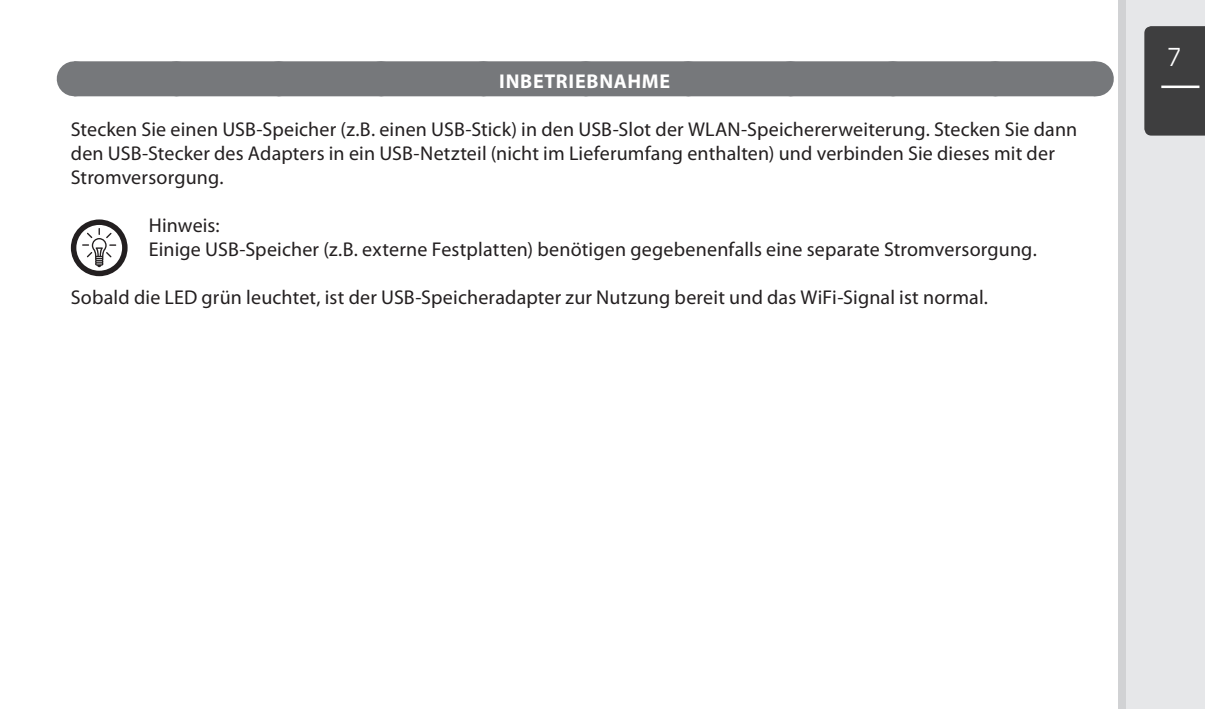
<style>
.page{position:relative;width:1205px;height:709px;background:#fff}
.page>*{position:absolute;margin:0;border:0;box-sizing:border-box;transform-origin:0 0}
.t1{font:condensed 25px "Eurostile";color:#fff}
.t2{font:20px/24px "Myriad Pro";letter-spacing:.01em;color:#231f20}
.t3{font:700 20px "Myriad Pro";letter-spacing:.035em;color:#fff}
</style>
<div class="page">
<div style="left:1118px;top:0;width:87px;height:709px;background:#d1d2d4"></div>
<div style="left:1126px;top:0;width:79px;height:709px;background:#e6e7e9"></div>
<div style="left:1144px;top:26px;width:61px;height:110px;background:#3e3e3f"></div>
<hr style="left:1161px;top:86px;width:38px;height:2px;background:#fff">
<div style="left:74px;top:61px;width:1021px;height:35px;background:#76787b"></div>
<svg style="left:176px;top:61px;width:868px;height:1px"></svg>
<hr style="left:1095px;top:61px;width:1px;height:35px;background:#76787b">
<svg style="left:71px;top:219px;width:57px;height:57px"></svg>
<p class="t3" style="left:499px;top:70px;width:172px">INBETRIEBNAHME</p>
<p class="t2" style="left:71px;top:117px;width:1008px">Stecken Sie einen USB-Speicher (z.B. einen USB-Stick) in den USB-Slot der WLAN-Speichererweiterung. Stecken Sie dann den USB-Stecker des Adapters in ein USB-Netzteil (nicht im Lieferumfang enthalten) und verbinden Sie dieses mit der<br>Stromversorgung.</p>
<p class="t2" style="left:149px;top:213px;width:888px">Hinweis:<br>Einige USB-Speicher (z.B. externe Festplatten) benötigen gegebenenfalls eine separate Stromversorgung.</p>
<p class="t2" style="left:71px;top:285px;width:917px">Sobald die LED grün leuchtet, ist der USB-Speicheradapter zur Nutzung bereit und das WiFi-Signal ist normal.</p>
<p class="t1" style="left:1167px;top:42px;width:15px">7</p>
</div>
